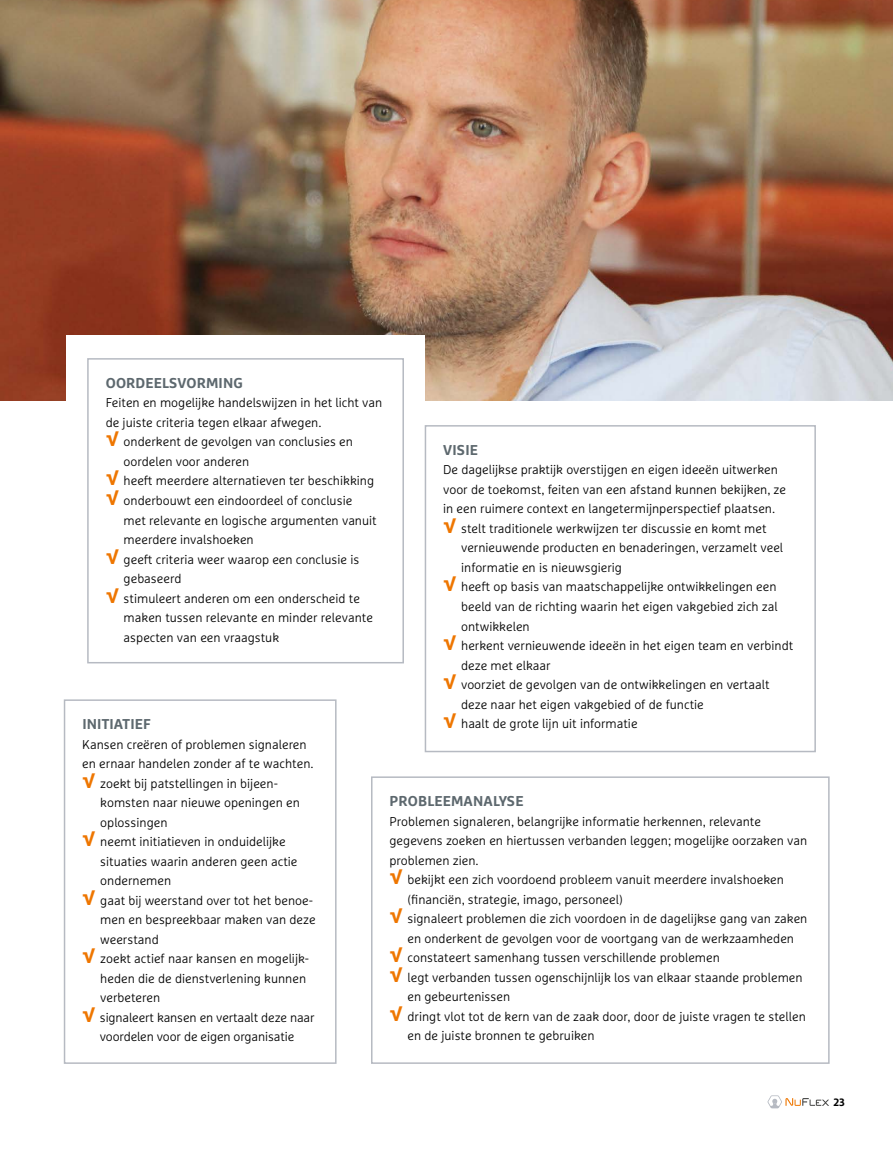
<style>
.page{position:relative;width:893px;height:1149px;background:#fff}
.page>*{position:absolute;margin:0;border:0;box-sizing:border-box;transform-origin:0 0}
.t1{font:700 14.25px "Marselis Pro";letter-spacing:.01em;color:#5d686e}
.t2{font:300 12.75px/19.5px "Marselis Pro";color:#000}
.t3{font:700 10.65px "Marselis Pro";color:#000}
.s1{font-weight:700;font-size:21px;color:#ee7601}
</style>
<div class="page">
<svg style="left:767px;top:1095px;width:62px;height:12px"></svg>
<img style="left:0;top:0;width:893px;height:401px">
<div style="left:66px;top:335px;width:359px;height:148px;background:#fff"></div>
<div style="left:87px;top:358px;width:317px;height:305px;border:2px solid #b6bac2"></div>
<div style="left:371px;top:776px;width:459px;height:287px;border:2px solid #b6bac2"></div>
<div style="left:425px;top:425px;width:391px;height:327px;border:2px solid #b6bac2"></div>
<div style="left:64px;top:699px;width:273px;height:364px;border:2px solid #b6bac2"></div>
<p class="t1" style="left:106px;top:374px;width:139px">OORDEELSVORMING</p>
<p class="t2" style="left:106px;top:393px;width:278px">Feiten en mogelijke handelswijzen in het licht van</p>
<p class="t2" style="left:106px;top:412px;width:217px">de juiste criteria tegen elkaar afwegen.</p>
<p class="t2" style="left:106px;top:432px;width:249px"><span class="s1">√</span> onderkent de gevolgen van conclusies en</p>
<p class="t2" style="left:124px;top:451px;width:127px">oordelen voor anderen</p>
<p class="t2" style="left:106px;top:471px;width:270px"><span class="s1">√</span> heeft meerdere alternatieven ter beschikking</p>
<p class="t2" style="left:106px;top:490px;width:248px"><span class="s1">√</span> onderbouwt een eindoordeel of conclusie</p>
<p class="t2" style="left:124px;top:510px;width:255px">met relevante en logische argumenten vanuit</p>
<p class="t2" style="left:124px;top:529px;width:132px">meerdere invalshoeken</p>
<p class="t2" style="left:106px;top:549px;width:255px"><span class="s1">√</span> geeft criteria weer waarop een conclusie is</p>
<p class="t2" style="left:124px;top:568px;width:59px">gebaseerd</p>
<p class="t2" style="left:106px;top:588px;width:256px"><span class="s1">√</span> stimuleert anderen om een onderscheid te</p>
<p class="t2" style="left:124px;top:607px;width:251px">maken tussen relevante en minder relevante</p>
<p class="t2" style="left:124px;top:627px;width:157px">aspecten van een vraagstuk</p>
<p class="t1" style="left:443px;top:441px;width:36px">VISIE</p>
<p class="t2" style="left:443px;top:460px;width:344px">De dagelijkse praktijk overstijgen en eigen ideeën uitwerken voor de toekomst, feiten van een afstand kunnen bekijken, ze in een ruimere context en langetermijnperspectief plaatsen. <span class="s1">√</span> stelt traditionele werkwijzen ter discussie en komt met</p>
<p class="t2" style="left:461px;top:538px;width:324px">vernieuwende producten en benaderingen, verzamelt veel</p>
<p class="t2" style="left:461px;top:557px;width:162px">informatie en is nieuwsgierig</p>
<p class="t2" style="left:443px;top:577px;width:335px"><span class="s1">√</span> heeft op basis van maatschappelijke ontwikkelingen een</p>
<p class="t2" style="left:461px;top:596px;width:318px">beeld van de richting waarin het eigen vakgebied zich zal</p>
<p class="t2" style="left:461px;top:616px;width:70px">ontwikkelen</p>
<p class="t2" style="left:443px;top:635px;width:352px"><span class="s1">√</span> herkent vernieuwende ideeën in het eigen team en verbindt</p>
<p class="t2" style="left:461px;top:655px;width:91px">deze met elkaar</p>
<p class="t2" style="left:443px;top:674px;width:328px"><span class="s1">√</span> voorziet de gevolgen van de ontwikkelingen en vertaalt</p>
<p class="t2" style="left:461px;top:694px;width:244px">deze naar het eigen vakgebied of de functie</p>
<p class="t1" style="left:82px;top:715px;width:70px">INITIATIEF</p>
<p class="t2" style="left:443px;top:713px;width:196px"><span class="s1">√</span> haalt de grote lijn uit informatie</p>
<p class="t2" style="left:82px;top:734px;width:233px">Kansen creëren of problemen signaleren en ernaar handelen zonder af te wachten. <span class="s1">√</span> zoekt bij patstellingen in bijeen-</p>
<p class="t2" style="left:100px;top:792px;width:201px">komsten naar nieuwe openingen en</p>
<p class="t2" style="left:100px;top:812px;width:69px">oplossingen</p>
<p class="t2" style="left:82px;top:831px;width:205px"><span class="s1">√</span> neemt initiatieven in onduidelijke</p>
<p class="t2" style="left:100px;top:851px;width:199px">situaties waarin anderen geen actie</p>
<p class="t2" style="left:100px;top:870px;width:73px">ondernemen</p>
<p class="t2" style="left:82px;top:890px;width:232px"><span class="s1">√</span> gaat bij weerstand over tot het benoe-</p>
<p class="t2" style="left:100px;top:909px;width:217px">men en bespreekbaar maken van deze</p>
<p class="t2" style="left:100px;top:929px;width:60px">weerstand</p>
<p class="t2" style="left:82px;top:948px;width:228px"><span class="s1">√</span> zoekt actief naar kansen en mogelijk-</p>
<p class="t2" style="left:100px;top:968px;width:207px">heden die de dienstverlening kunnen</p>
<p class="t2" style="left:100px;top:987px;width:61px">verbeteren</p>
<p class="t2" style="left:82px;top:1007px;width:234px"><span class="s1">√</span> signaleert kansen en vertaalt deze naar</p>
<p class="t2" style="left:100px;top:1026px;width:196px">voordelen voor de eigen organisatie</p>
<p class="t1" style="left:390px;top:792px;width:135px">PROBLEEMANALYSE</p>
<p class="t2" style="left:389px;top:811px;width:373px">Problemen signaleren, belangrijke informatie herkennen, relevante</p>
<p class="t2" style="left:389px;top:830px;width:419px">gegevens zoeken en hiertussen verbanden leggen; mogelijke oorzaken van</p>
<p class="t2" style="left:389px;top:850px;width:91px">problemen zien.</p>
<p class="t2" style="left:389px;top:869px;width:396px"><span class="s1">√</span> bekijkt een zich voordoend probleem vanuit meerdere invalshoeken</p>
<p class="t2" style="left:407px;top:889px;width:217px">(financiën, strategie, imago, personeel)</p>
<p class="t2" style="left:389px;top:908px;width:419px"><span class="s1">√</span> signaleert problemen die zich voordoen in de dagelijkse gang van zaken</p>
<p class="t2" style="left:407px;top:928px;width:388px">en onderkent de gevolgen voor de voortgang van de werkzaamheden</p>
<p class="t2" style="left:389px;top:947px;width:332px"><span class="s1">√</span> constateert samenhang tussen verschillende problemen</p>
<p class="t2" style="left:389px;top:967px;width:415px"><span class="s1">√</span> legt verbanden tussen ogenschijnlijk los van elkaar staande problemen</p>
<p class="t2" style="left:407px;top:986px;width:104px">en gebeurtenissen</p>
<p class="t2" style="left:389px;top:1006px;width:418px"><span class="s1">√</span> dringt vlot tot de kern van de zaak door, door de juiste vragen te stellen</p>
<p class="t2" style="left:407px;top:1025px;width:189px">en de juiste bronnen te gebruiken</p>
<p class="t3" style="left:833px;top:1095px;width:13px">23</p>
</div>
